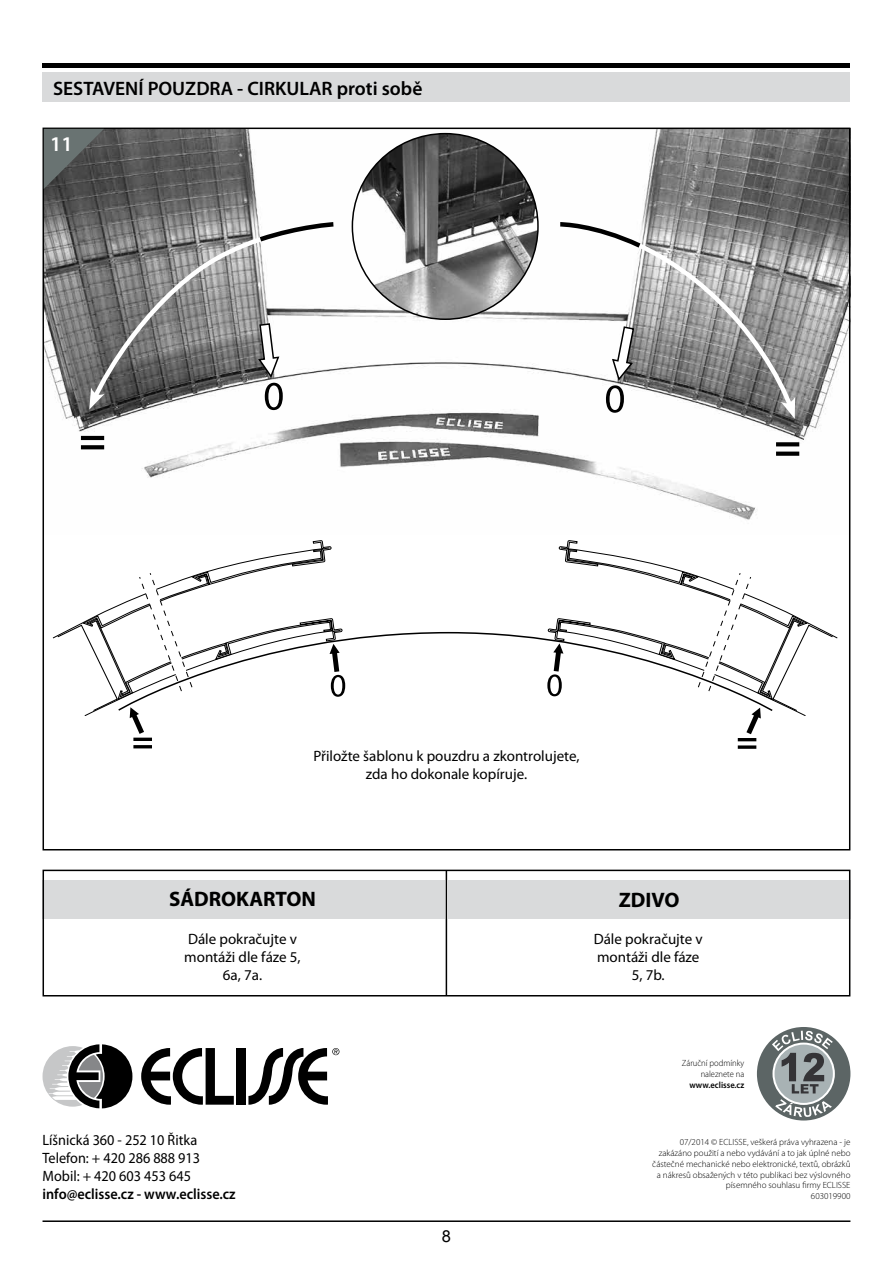
<style>
.page{position:relative;width:893px;height:1263px;background:#fff}
.page>*{position:absolute;margin:0;border:0;box-sizing:border-box;transform-origin:0 0}
.t1{font:700 21px "Myriad Pro";color:#000}
.t2{font:600 21px "Myriad Pro";color:#fff}
.t3{font:600 19.5px "Myriad Pro";color:#000}
.t4{font:16.5px "Arial";color:#000}
.t5{font:15px/18px "Myriad Pro";color:#000;text-align:center}
.t6{font:15px/18px "Myriad Pro";color:#000;scale:.95 1}
.t7{font:600 15px "Myriad Pro";color:#000;scale:.95 1}
.t8{font:300 9px/10.8px "Myriad Pro";color:#000;text-align:right}
.t9{font:300 9px/10.8px "Myriad Pro";color:#000;text-align:right;scale:.95 1}
.t10{font:600 9px "Myriad Pro";color:#000;scale:.95 1}
</style>
<div class="page">
<hr style="left:43px;top:1220px;width:807px;height:2px;background:#000">
<svg style="left:345px;top:631px;width:202px;height:58px"></svg>
<img style="left:46px;top:131px;width:801px;height:389px">
<svg style="left:42px;top:869px;width:809px;height:128px"></svg>
<div style="left:43px;top:72px;width:807px;height:30px;background:#d9dadb"></div>
<hr style="left:43px;top:64px;width:807px;height:4px;background:#000">
<img style="left:352px;top:134px;width:186px;height:185px;border-radius:93px">
<svg style="left:53px;top:541px;width:292px;height:193px"></svg>
<svg style="left:547px;top:541px;width:290px;height:193px"></svg>
<hr style="left:133px;top:738px;width:19px;height:3px;background:#000">
<hr style="left:133px;top:745px;width:19px;height:3px;background:#000">
<hr style="left:738px;top:738px;width:18px;height:3px;background:#000">
<svg style="left:738px;top:745px;width:18px;height:4px"></svg>
<hr style="left:81px;top:436px;width:23px;height:4px;background:#000">
<svg style="left:81px;top:445px;width:23px;height:4px"></svg>
<svg style="left:776px;top:442px;width:23px;height:4px"></svg>
<svg style="left:776px;top:452px;width:23px;height:4px"></svg>
<svg style="left:43px;top:1044px;width:89px;height:64px"></svg>
<div style="left:236px;top:1048px;width:10px;height:57px;background:#000"></div>
<svg style="left:141px;top:1048px;width:93px;height:57px"></svg>
<svg style="left:248px;top:1048px;width:91px;height:57px"></svg>
<hr style="left:446px;top:870px;width:1px;height:125px;background:#000">
<svg style="left:556px;top:220px;width:239px;height:199px"></svg>
<svg style="left:89px;top:220px;width:249px;height:190px"></svg>
<svg style="left:757px;top:1027px;width:93px;height:93px"></svg>
<svg style="left:44px;top:129px;width:60px;height:60px;background:#595e5d"></svg>
<h2 class="t3" style="left:53px;top:78px;width:371px">SESTAVENÍ POUZDRA - CIRKULAR proti sobě</h2>
<h1 class="t2" style="left:50px;top:134px;width:24px">11</h1>
<h3 class="t5" style="left:313px;top:747px;width:268px">Přiložte šablonu k pouzdru a zkontrolujete, zda ho dokonale kopíruje.</h3>
<h1 class="t1" style="left:169px;top:888px;width:148px">SÁDROKARTON</h1>
<h1 class="t1" style="left:619px;top:889px;width:62px">ZDIVO</h1>
<h3 class="t5" style="left:184px;top:930px;width:118px">Dále pokračujte v montáži dle fáze 5,<br>6a, 7a.</h3>
<h3 class="t5" style="left:594px;top:930px;width:110px">Dále pokračujte v montáži dle fáze<br>5, 7b.</h3>
<p class="t9" style="left:682px;top:1058px;width:67px">Záruční podmínky naleznete na</p>
<p class="t10" style="left:689px;top:1080px;width:59px">www.eclisse.cz</p>
<h3 class="t6" style="left:43px;top:1132px;width:167px">Líšnická 360 - 252 10 Řitka<br>Telefon: + 420 286 888 913<br>Mobil: + 420 603 453 645</h3>
<h3 class="t7" style="left:43px;top:1187px;width:205px">info@eclisse.cz - www.eclisse.cz</h3>
<h3 class="t4" style="left:442px;top:1226px;width:11px">8</h3>
<p class="t8" style="left:652px;top:1137px;width:200px">07/2014 © ECLISSE, veškerá práva vyhrazena - je zakázáno použití a nebo vydávání a to jak úplné nebo částečné mechanické nebo elektronické, textů, obrázků a nákresů obsažených v této publikaci bez výslovného písemného souhlasu firmy ECLISSE<br>603019900</p>
</div>
